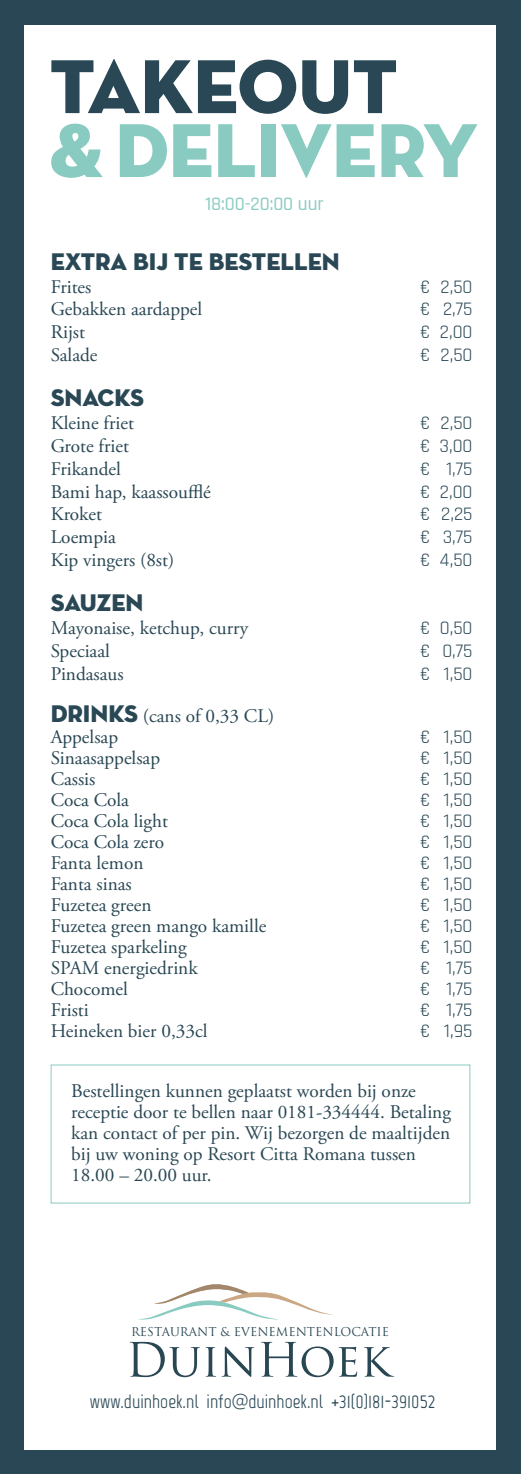
<style>
.page{position:relative;width:521px;height:1474px;background:#fff}
.page>*{position:absolute;margin:0;border:0;box-sizing:border-box;transform-origin:0 0}
.t1{font:77.7px "Neutra Disp Titling";color:#8acbc1}
.t2{font:77.7px "Neutra Disp Titling";color:#294754}
.t3{font:24.5px "Neutra Disp Titling";color:#294754}
.t4{font:19.25px/21px "Adobe Garamond Pro";color:#294754}
.t5{font:19.25px "Rajdhani";color:#294754}
.t6{font:19.25px "Marvel";color:#294754}
.t7{font:500 19.25px "Rajdhani";letter-spacing:-.005em;color:#8acbc1}
.t8{font:11.9px "Trajan";color:#294753}
.s1{font-family:"Neutra Disp Titling";font-size:24.5px}
</style>
<div class="page">
<div style="left:0;top:0;width:521px;height:1473px;background:#294754"></div>
<div style="left:25px;top:25px;width:471px;height:1424px;background:#fff"></div>
<svg style="left:130px;top:1341px;width:70px;height:36px"></svg>
<svg style="left:206px;top:1347px;width:9px;height:29px"></svg>
<svg style="left:223px;top:1346px;width:31px;height:30px"></svg>
<svg style="left:261px;top:1341px;width:96px;height:36px"></svg>
<svg style="left:364px;top:1347px;width:29px;height:29px"></svg>
<svg style="left:138px;top:1284px;width:194px;height:36px"></svg>
<div style="left:51px;top:1064px;width:419px;height:139px;border:1px solid #8acbc1"></div>
<h1 class="t2" style="left:50px;top:38px;width:350px">TAKEOUT</h1>
<h1 class="t1" style="left:50px;top:102px;width:430px">&amp;DELIVERY</h1>
<p class="t7" style="left:205px;top:192px;width:120px">18:00-20:00 uur</p>
<p class="t3" style="left:51px;top:246px;width:291px">EXTRA BIJ TE BESTELLEN</p>
<p class="t4" style="left:51px;top:277px;width:42px">Frites</p>
<p class="t5" style="left:420px;top:275px;width:54px">€ 2,50</p>
<p class="t4" style="left:51px;top:299px;width:153px">Gebakken aardappel</p>
<p class="t5" style="left:420px;top:298px;width:54px">€ 2,75</p>
<p class="t4" style="left:51px;top:322px;width:36px">Rijst</p>
<p class="t5" style="left:420px;top:321px;width:54px">€ 2,00</p>
<p class="t4" style="left:51px;top:345px;width:48px">Salade</p>
<p class="t5" style="left:420px;top:344px;width:54px">€ 2,50</p>
<p class="t3" style="left:51px;top:383px;width:95px">SNACKS</p>
<p class="t4" style="left:51px;top:413px;width:85px">Kleine friet</p>
<p class="t5" style="left:420px;top:412px;width:54px">€ 2,50</p>
<p class="t4" style="left:51px;top:436px;width:80px">Grote friet</p>
<p class="t5" style="left:420px;top:435px;width:54px">€ 3,00</p>
<p class="t4" style="left:51px;top:459px;width:72px">Frikandel</p>
<p class="t5" style="left:420px;top:457px;width:54px">€ 1,75</p>
<p class="t4" style="left:51px;top:481px;width:162px">Bami hap, kaassoufflé</p>
<p class="t5" style="left:420px;top:480px;width:54px">€ 2,00</p>
<p class="t4" style="left:51px;top:504px;width:53px">Kroket</p>
<p class="t5" style="left:420px;top:503px;width:54px">€ 2,25</p>
<p class="t4" style="left:51px;top:527px;width:67px">Loempia</p>
<p class="t5" style="left:420px;top:526px;width:54px">€ 3,75</p>
<p class="t4" style="left:51px;top:550px;width:125px">Kip vingers (8st)</p>
<p class="t5" style="left:420px;top:548px;width:54px">€ 4,50</p>
<p class="t3" style="left:51px;top:587px;width:94px">SAUZEN</p>
<p class="t4" style="left:51px;top:618px;width:199px">Mayonaise, ketchup, curry</p>
<p class="t5" style="left:420px;top:617px;width:54px">€ 0,50</p>
<p class="t4" style="left:51px;top:641px;width:61px">Speciaal</p>
<p class="t5" style="left:420px;top:639px;width:54px">€ 0,75</p>
<p class="t4" style="left:51px;top:663px;width:75px">Pindasaus</p>
<p class="t5" style="left:420px;top:662px;width:54px">€ 1,50</p>
<p class="t4" style="left:51px;top:705px;width:225px"><span class="s1">DRINKS</span> (cans of 0,33 CL)<br>Appelsap</p>
<p class="t5" style="left:420px;top:725px;width:54px">€ 1,50</p>
<p class="t4" style="left:51px;top:747px;width:111px">Sinaasappelsap</p>
<p class="t5" style="left:420px;top:746px;width:54px">€ 1,50</p>
<p class="t4" style="left:51px;top:768px;width:46px">Cassis</p>
<p class="t5" style="left:420px;top:767px;width:54px">€ 1,50</p>
<p class="t4" style="left:51px;top:789px;width:80px">Coca Cola</p>
<p class="t5" style="left:420px;top:788px;width:54px">€ 1,50</p>
<p class="t4" style="left:51px;top:810px;width:119px">Coca Cola light</p>
<p class="t5" style="left:420px;top:809px;width:54px">€ 1,50</p>
<p class="t4" style="left:51px;top:831px;width:115px">Coca Cola zero</p>
<p class="t5" style="left:420px;top:830px;width:54px">€ 1,50</p>
<p class="t4" style="left:51px;top:852px;width:94px">Fanta lemon</p>
<p class="t5" style="left:420px;top:851px;width:54px">€ 1,50</p>
<p class="t4" style="left:51px;top:873px;width:83px">Fanta sinas</p>
<p class="t5" style="left:420px;top:872px;width:54px">€ 1,50</p>
<p class="t4" style="left:51px;top:894px;width:102px">Fuzetea green</p>
<p class="t5" style="left:420px;top:893px;width:54px">€ 1,50</p>
<p class="t4" style="left:51px;top:915px;width:217px">Fuzetea green mango kamille</p>
<p class="t5" style="left:420px;top:914px;width:54px">€ 1,50</p>
<p class="t4" style="left:51px;top:936px;width:137px">Fuzetea sparkeling</p>
<p class="t5" style="left:420px;top:935px;width:54px">€ 1,50</p>
<p class="t4" style="left:51px;top:957px;width:148px">SPAM energiedrink</p>
<p class="t5" style="left:420px;top:956px;width:54px">€ 1,75</p>
<p class="t4" style="left:51px;top:978px;width:79px">Chocomel</p>
<p class="t5" style="left:420px;top:977px;width:54px">€ 1,75</p>
<p class="t4" style="left:51px;top:999px;width:40px">Fristi</p>
<p class="t5" style="left:420px;top:998px;width:54px">€ 1,75</p>
<p class="t4" style="left:51px;top:1020px;width:158px">Heineken bier 0,33cl</p>
<p class="t5" style="left:420px;top:1019px;width:54px">€ 1,95</p>
<p class="t4" style="left:71px;top:1081px;width:381px">Bestellingen kunnen geplaatst worden bij onze receptie door te bellen naar 0181-334444. Betaling kan contact of per pin. Wij bezorgen de maaltijden bij uw woning op Resort Citta Romana tussen 18.00 – 20.00 uur.</p>
<p class="t8" style="left:131px;top:1324px;width:260px">RESTAURANT &amp; EVENEMENTENLOCATIE</p>
<p class="t6" style="left:90px;top:1390px;width:347px">www.duinhoek.nl info@duinhoek.nl +31(0)181-391052</p>
</div>
